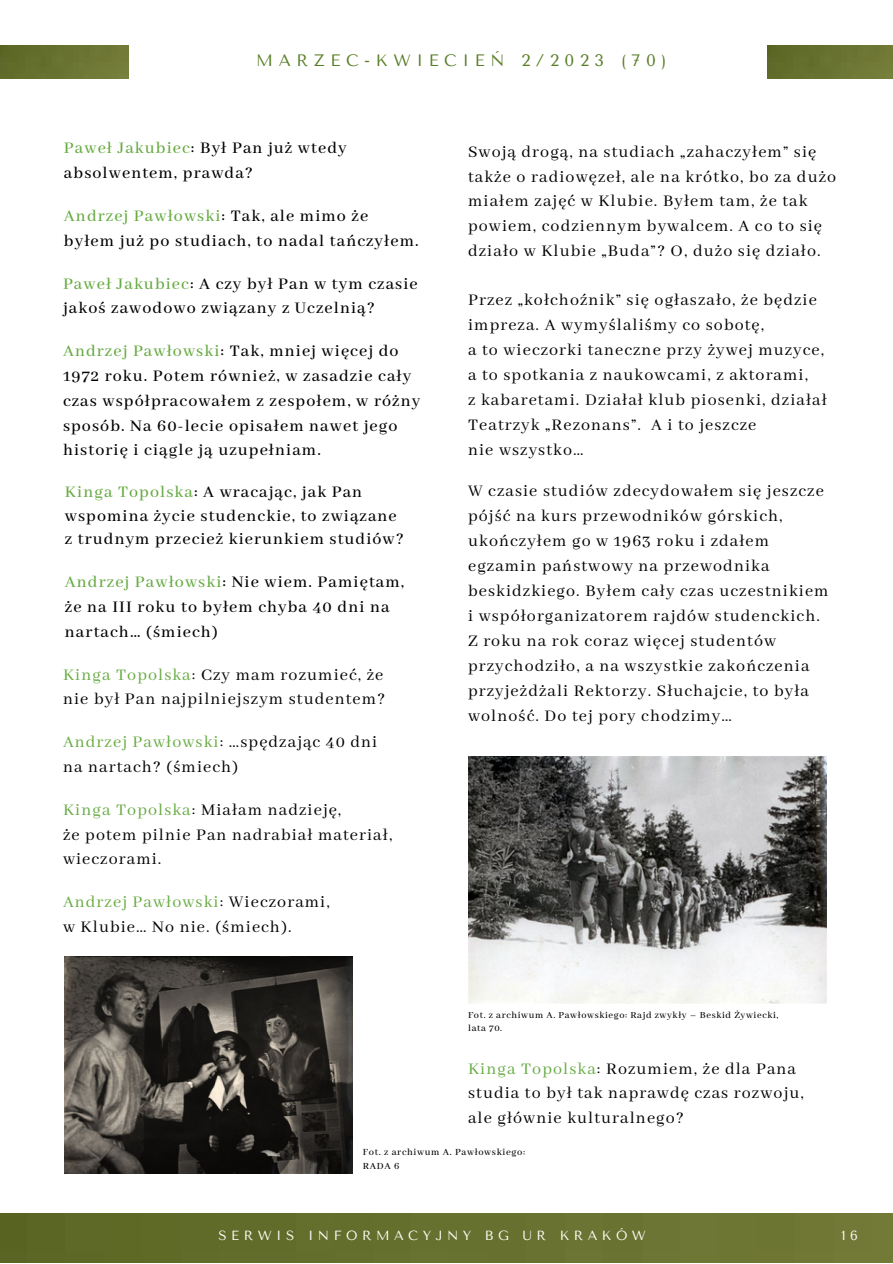
<style>
.page{position:relative;width:893px;height:1264px;background:#fff}
.page>*{position:absolute;margin:0;border:0;box-sizing:border-box;transform-origin:0 0}
.t1{font:18px/25px "Abhaya Libre";letter-spacing:.06em;color:#000}
.t2{font:500 18px/24.8px "Abhaya Libre";letter-spacing:.06em;color:#000}
.t3{font:16.5px "Tenor Sans";letter-spacing:.34em;color:#5a7d28}
.t4{font:13.2px "Tenor Sans";letter-spacing:.34em;color:#fcfff6}
.t5{font:13.2px "Tenor Sans";color:#fff}
.t6{font:500 10.5px/14px "Abhaya Libre";letter-spacing:.06em;color:#000}
.t7{font:500 10.35px/13.6px "Abhaya Libre";letter-spacing:.06em;color:#000}
.s1{color:#67ab42}
</style>
<div class="page">
<img style="left:0;top:46px;width:128px;height:33px">
<img style="left:767px;top:46px;width:125px;height:33px">
<img style="left:0;top:1213px;width:892px;height:49px">
<img style="left:65px;top:956px;width:288px;height:217px">
<img style="left:468px;top:756px;width:358px;height:248px">
<p class="t3" style="left:256px;top:51px;width:411px">MARZEC-KWIECIEŃ 2/2023 (70)</p>
<p class="t2" style="left:64px;top:136px;width:284px"><span class="s1">Paweł Jakubiec</span>: Był Pan już wtedy absolwentem, prawda?</p>
<p class="t1" style="left:468px;top:140px;width:369px">Swoją drogą, na studiach „zahaczyłem” się także o radiowęzeł, ale na krótko, bo za dużo miałem zajęć w Klubie. Byłem tam, że tak powiem, codziennym bywalcem. A co to się działo w Klubie „Buda”? O, dużo się działo.</p>
<p class="t2" style="left:64px;top:204px;width:356px"><span class="s1">Andrzej Pawłowski</span>: Tak, ale mimo że byłem już po studiach, to nadal tańczyłem.</p>
<p class="t2" style="left:63px;top:272px;width:356px"><span class="s1">Paweł Jakubiec</span>: A czy był Pan w tym czasie jakoś zawodowo związany z Uczelnią?</p>
<p class="t2" style="left:63px;top:339px;width:359px"><span class="s1">Andrzej Pawłowski</span>: Tak, mniej więcej do 1972 roku. Potem również, w zasadzie cały czas współpracowałem z zespołem, w różny sposób. Na 60-lecie opisałem nawet jego historię i ciągle ją uzupełniam.</p>
<p class="t1" style="left:468px;top:288px;width:360px">Przez „kołchoźnik” się ogłaszało, że będzie impreza. A wymyślaliśmy co sobotę,<br>a to wieczorki taneczne przy żywej muzyce, a to spotkania z naukowcami, z aktorami,<br>z kabaretami. Działał klub piosenki, działał Teatrzyk „Rezonans”. A i to jeszcze<br>nie wszystko…</p>
<p class="t1" style="left:468px;top:479px;width:362px">W czasie studiów zdecydowałem się jeszcze pójść na kurs przewodników górskich, ukończyłem go w 1963 roku i zdałem egzamin państwowy na przewodnika beskidzkiego. Byłem cały czas uczestnikiem i współorganizatorem rajdów studenckich.<br>Z roku na rok coraz więcej studentów przychodziło, a na wszystkie zakończenia przyjeżdżali Rektorzy. Słuchajcie, to była wolność. Do tej pory chodzimy…</p>
<p class="t2" style="left:65px;top:481px;width:340px;line-height:23.5px"><span class="s1">Kinga Topolska</span>: A wracając, jak Pan wspomina życie studenckie, to związane z trudnym przecież kierunkiem studiów?</p>
<p class="t2" style="left:65px;top:570px;width:341px"><span class="s1">Andrzej Pawłowski</span>: Nie wiem. Pamiętam, że na III roku to byłem chyba 40 dni na nartach… (śmiech)</p>
<p class="t1" style="left:63px;top:663px;width:324px"><span class="s1">Kinga Topolska</span>: Czy mam rozumieć, że nie był Pan najpilniejszym studentem?</p>
<p class="t1" style="left:63px;top:730px;width:316px"><span class="s1">Andrzej Pawłowski</span>: …spędzając 40 dni na nartach? (śmiech)</p>
<p class="t1" style="left:63px;top:798px;width:331px"><span class="s1">Kinga Topolska</span>: Miałam nadzieję,<br>że potem pilnie Pan nadrabiał materiał, wieczorami.</p>
<p class="t1" style="left:63px;top:890px;width:268px"><span class="s1">Andrzej Pawłowski</span>: Wieczorami, w Klubie… No nie. (śmiech).</p>
<p class="t7" style="left:468px;top:1008px;width:312px">Fot. z archiwum A. Pawłowskiego: Rajd zwykły – Beskid Żywiecki, lata 70.</p>
<p class="t1" style="left:468px;top:1056px;width:337px"><span class="s1">Kinga Topolska</span>: Rozumiem, że dla Pana studia to był tak naprawdę czas rozwoju, ale głównie kulturalnego?</p>
<p class="t6" style="left:363px;top:1145px;width:164px">Fot. z archiwum A. Pawłowskiego:<br>RADA 6</p>
<p class="t4" style="left:218px;top:1228px;width:429px">SERWIS INFORMACYJNY BG UR KRAKÓW</p>
<p class="t5" style="left:841px;top:1227px;width:18px">1 6</p>
</div>
